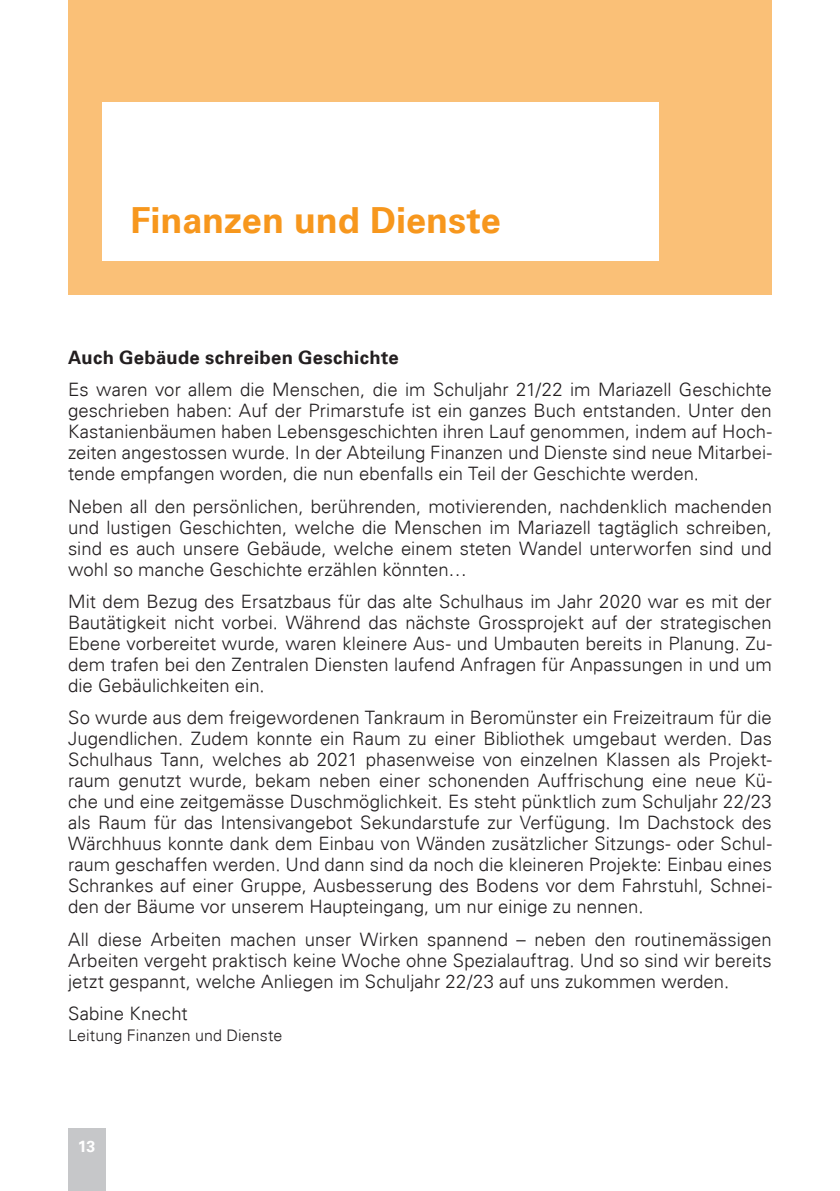
<style>
.page{position:relative;width:840px;height:1191px;background:#fff}
.page>*{position:absolute;margin:0;border:0;box-sizing:border-box;transform-origin:0 0}
.t1{font:700 36px "Univers 65";color:#f7971d}
.t2{font:300 18.4px/21px "Univers 45";color:#231f20;text-align:justify}
.t3{font:700 18.4px "Univers 65";letter-spacing:.015em;color:#231f20}
.t4{font:300 16px "Univers 45";letter-spacing:.005em;color:#231f20}
.t5{font:700 16px "Univers 65";color:#fff}
</style>
<div class="page">
<div style="left:68px;top:0;width:703px;height:295px;background:#fac077"></div>
<div style="left:102px;top:102px;width:556px;height:159px;background:#fff"></div>
<div style="left:68px;top:1128px;width:37px;height:63px;background:#c6c7c9"></div>
<h1 class="t1" style="left:130px;top:199px;width:371px">Finanzen und Dienste</h1>
<p class="t3" style="left:68px;top:346px;width:332px">Auch Gebäude schreiben Geschichte</p>
<p class="t2" style="left:68px;top:379px;width:705px">Es waren vor allem die Menschen, die im Schuljahr 21/22 im Mariazell Geschichte geschrieben haben: Auf der Primarstufe ist ein ganzes Buch entstanden. Unter den Kastanienbäumen haben Lebensgeschichten ihren Lauf genommen, indem auf Hoch&shy;zeiten angestossen wurde. In der Abteilung Finanzen und Dienste sind neue Mitarbei&shy;tende empfangen worden, die nun ebenfalls ein Teil der Geschichte werden.</p>
<p class="t2" style="left:68px;top:495px;width:705px">Neben all den persönlichen, berührenden, motivierenden, nachdenklich machenden und lustigen Geschichten, welche die Menschen im Mariazell tagtäglich schreiben, sind es auch unsere Gebäude, welche einem steten Wandel unterworfen sind und wohl so manche Geschichte erzählen könnten…</p>
<p class="t2" style="left:68px;top:591px;width:705px">Mit dem Bezug des Ersatzbaus für das alte Schulhaus im Jahr 2020 war es mit der Bautätigkeit nicht vorbei. Während das nächste Grossprojekt auf der strategischen Ebene vorbereitet wurde, waren kleinere Aus- und Umbauten bereits in Planung. Zu&shy;dem trafen bei den Zentralen Diensten laufend Anfragen für Anpassungen in und um die Gebäulichkeiten ein.</p>
<p class="t2" style="left:68px;top:707px;width:705px">So wurde aus dem freigewordenen Tankraum in Beromünster ein Freizeitraum für die Jugendlichen. Zudem konnte ein Raum zu einer Bibliothek umgebaut werden. Das Schulhaus Tann, welches ab 2021 phasenweise von einzelnen Klassen als Projekt&shy;raum genutzt wurde, bekam neben einer schonenden Auffrischung eine neue Kü&shy;che und eine zeitgemässe Duschmöglichkeit. Es steht pünktlich zum Schuljahr 22/23 als Raum für das Intensivangebot Sekundarstufe zur Verfügung. Im Dachstock des Wärchhuus konnte dank dem Einbau von Wänden zusätzlicher Sitzungs- oder Schul&shy;raum geschaffen werden. Und dann sind da noch die kleineren Projekte: Einbau eines Schrankes auf einer Gruppe, Ausbesserung des Bodens vor dem Fahrstuhl, Schnei&shy;den der Bäume vor unserem Haupteingang, um nur einige zu nennen.</p>
<p class="t2" style="left:68px;top:928px;width:705px">All diese Arbeiten machen unser Wirken spannend – neben den routinemässigen Arbeiten vergeht praktisch keine Woche ohne Spezialauftrag. Und so sind wir bereits jetzt gespannt, welche Anliegen im Schuljahr 22/23 auf uns zukommen werden.</p>
<p class="t2" style="left:68px;top:1003px;width:121px">Sabine Knecht</p>
<p class="t4" style="left:68px;top:1025px;width:215px">Leitung Finanzen und Dienste</p>
<p class="t5" style="left:78px;top:1137px;width:19px">13</p>
</div>
